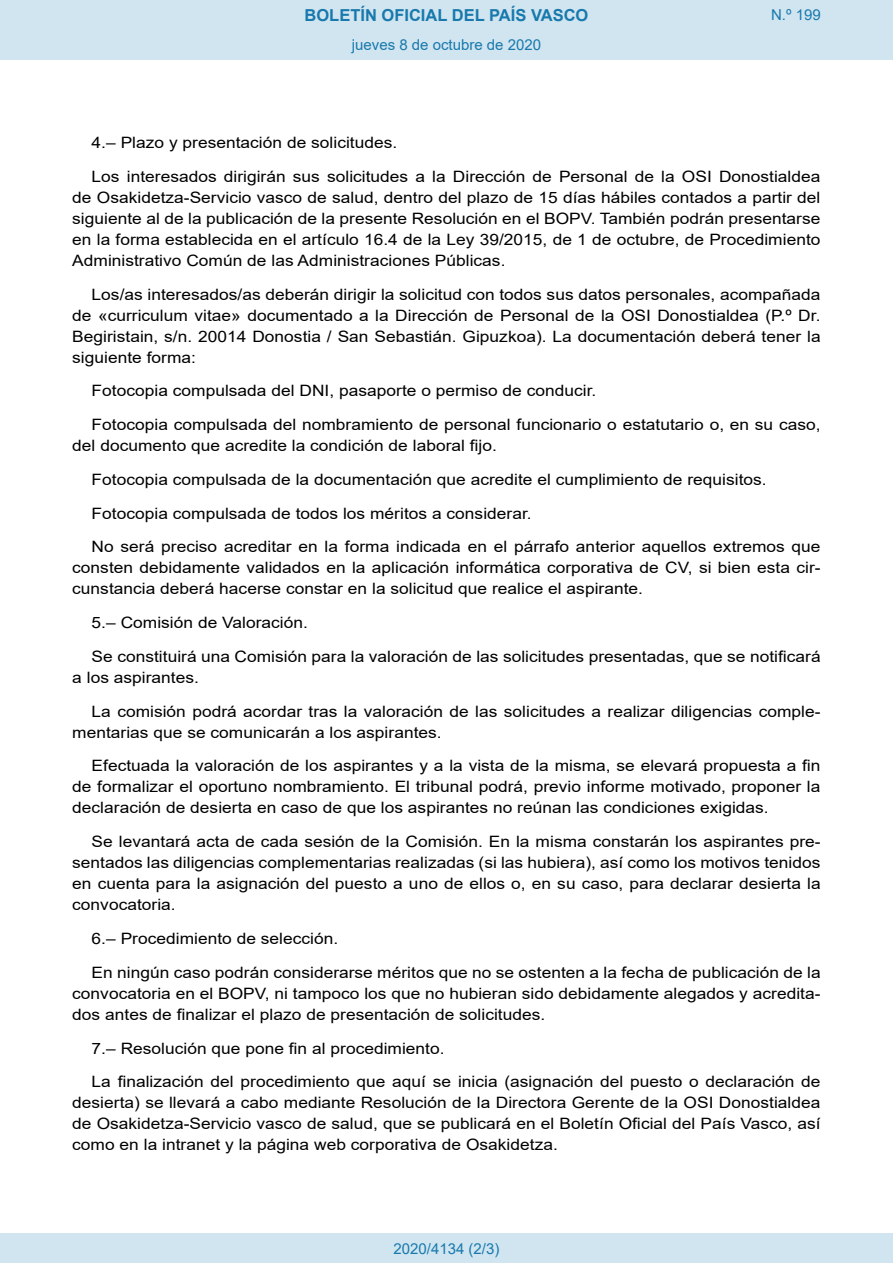
<style>
.page{position:relative;width:893px;height:1263px;background:#fff}
.page>*{position:absolute;margin:0;border:0;box-sizing:border-box;transform-origin:0 0}
.t1{font:700 16.5px "Arial";color:#1879ad}
.BOPVDetalle{font:15.6px/21px "Arial";color:#000;text-align:justify;scale:1.11 1}
.Paginacion_Centro{font:15px "Arial";color:#1879ad}
</style>
<div class="page">
<div style="left:0;top:0;width:893px;height:60px;background:#d0e5f0"></div>
<div style="left:0;top:1233px;width:893px;height:30px;background:#d0e5f0"></div>
<p class="t1" style="left:305px;top:3px;width:285px">BOLETÍN OFICIAL DEL PAÍS VASCO</p>
<p class="Paginacion_Centro" style="left:352px;top:35px;width:191px">jueves 8 de octubre de 2020</p>
<p class="Paginacion_Centro" style="left:771px;top:5px;width:51px">N.º 199</p>
<p class="BOPVDetalle" style="left:92px;top:132px;width:277px">4.– Plazo y presentación de solicitudes.</p>
<p class="BOPVDetalle" style="left:72px;top:166px;width:676px;text-indent:19px">Los interesados dirigirán sus solicitudes a la Dirección de Personal de la OSI Donostialdea de Osakidetza-Servicio vasco de salud, dentro del plazo de 15 días hábiles contados a partir del siguiente al de la publicación de la presente Resolución en el BOPV. También podrán presentarse en la forma establecida en el artículo 16.4 de la Ley 39/2015, de 1 de octubre, de Procedimiento Administrativo Común de las Administraciones Públicas.</p>
<p class="BOPVDetalle" style="left:72px;top:284px;width:676px;text-indent:19px">Los/as interesados/as deberán dirigir la solicitud con todos sus datos personales, acompañada de «curriculum vitae» documentado a la Dirección de Personal de la OSI Donostialdea (P.º Dr.<br>Begiristain, s/n. 20014 Donostia / San Sebastián. Gipuzkoa). La documentación deberá tener la siguiente forma:</p>
<p class="BOPVDetalle" style="left:92px;top:380px;width:456px">Fotocopia compulsada del DNI, pasaporte o permiso de conducir.</p>
<p class="BOPVDetalle" style="left:72px;top:414px;width:676px;text-indent:19px">Fotocopia compulsada del nombramiento de personal funcionario o estatutario o, en su caso, del documento que acredite la condición de laboral fijo.</p>
<p class="BOPVDetalle" style="left:92px;top:469px;width:610px">Fotocopia compulsada de la documentación que acredite el cumplimiento de requisitos.</p>
<p class="BOPVDetalle" style="left:92px;top:503px;width:398px">Fotocopia compulsada de todos los méritos a considerar.</p>
<p class="BOPVDetalle" style="left:72px;top:536px;width:676px;text-indent:19px">No será preciso acreditar en la forma indicada en el párrafo anterior aquellos extremos que consten debidamente validados en la aplicación informática corporativa de CV, si bien esta cir&shy;cunstancia deberá hacerse constar en la solicitud que realice el aspirante.</p>
<p class="BOPVDetalle" style="left:92px;top:612px;width:196px">5.– Comisión de Valoración.</p>
<p class="BOPVDetalle" style="left:72px;top:646px;width:676px;text-indent:19px">Se constituirá una Comisión para la valoración de las solicitudes presentadas, que se notificará a los aspirantes.</p>
<p class="BOPVDetalle" style="left:72px;top:701px;width:676px;text-indent:19px">La comisión podrá acordar tras la valoración de las solicitudes a realizar diligencias comple&shy;mentarias que se comunicarán a los aspirantes.</p>
<p class="BOPVDetalle" style="left:72px;top:755px;width:675px;text-indent:19px">Efectuada la valoración de los aspirantes y a la vista de la misma, se elevará propuesta a fin de formalizar el oportuno nombramiento. El tribunal podrá, previo informe motivado, proponer la declaración de desierta en caso de que los aspirantes no reúnan las condiciones exigidas.</p>
<p class="BOPVDetalle" style="left:72px;top:831px;width:676px;text-indent:19px">Se levantará acta de cada sesión de la Comisión. En la misma constarán los aspirantes pre&shy;sentados las diligencias complementarias realizadas (si las hubiera), así como los motivos tenidos en cuenta para la asignación del puesto a uno de ellos o, en su caso, para declarar desierta la convocatoria.</p>
<p class="BOPVDetalle" style="left:92px;top:928px;width:224px">6.– Procedimiento de selección.</p>
<p class="BOPVDetalle" style="left:72px;top:962px;width:676px;text-indent:19px">En ningún caso podrán considerarse méritos que no se ostenten a la fecha de publicación de la convocatoria en el BOPV, ni tampoco los que no hubieran sido debidamente alegados y acredita&shy;dos antes de finalizar el plazo de presentación de solicitudes.</p>
<p class="BOPVDetalle" style="left:92px;top:1037px;width:319px">7.– Resolución que pone fin al procedimiento.</p>
<p class="BOPVDetalle" style="left:72px;top:1071px;width:676px;text-indent:19px">La finalización del procedimiento que aquí se inicia (asignación del puesto o declaración de desierta) se llevará a cabo mediante Resolución de la Directora Gerente de la OSI Donostialdea de Osakidetza-Servicio vasco de salud, que se publicará en el Boletín Oficial del País Vasco, así como en la intranet y la página web corporativa de Osakidetza.</p>
<p class="Paginacion_Centro" style="left:393px;top:1238px;width:107px">2020/4134 (2/3)</p>
</div>
